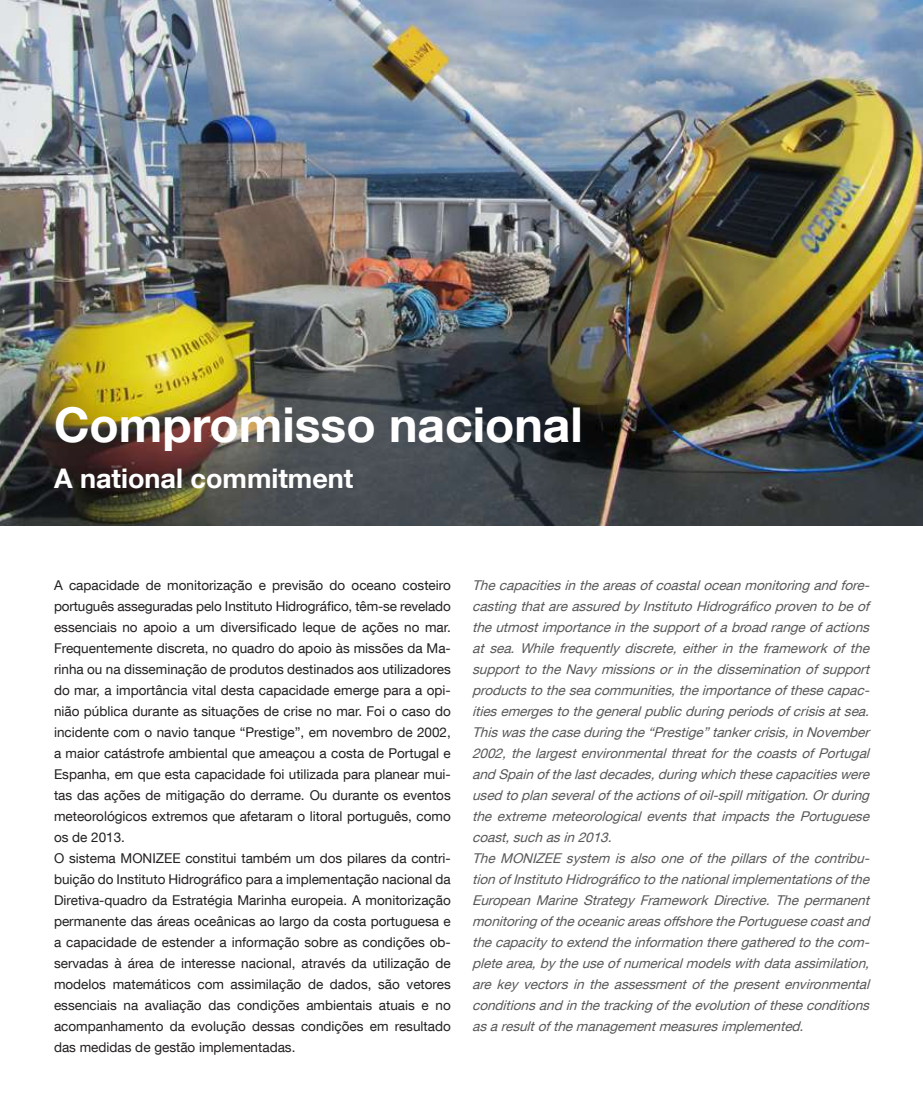
<style>
.page{position:relative;width:923px;height:1106px;background:#fff}
.page>*{position:absolute;margin:0;border:0;box-sizing:border-box;transform-origin:0 0}
.t1{font:700 48px "Helvetica Neue LT Com";color:#fff}
.t2{font:700 27px "Helvetica Neue LT Com";color:#fff}
.t3{font:italic 13.5px/21px "Helvetica Neue LT Com";color:#57585a}
.t4{font:13.5px/21px "Helvetica Neue LT Com";color:#231f20}
</style>
<div class="page">
<img style="left:0;top:0;width:923px;height:525px">
<h1 class="t1" style="left:54px;top:395px;width:530px">Compromisso nacional</h1>
<h2 class="t2" style="left:54px;top:461px;width:301px">A national commitment</h2>
<p class="t4" style="left:54px;top:574px;width:398px">A capacidade de monitorização e previsão do oceano costeiro português asseguradas pelo Instituto Hidrográfico, têm-se revelado essenciais no apoio a um diversificado leque de ações no mar.<br>Frequentemente discreta, no quadro do apoio às missões da Ma&shy;rinha ou na disseminação de produtos destinados aos utilizadores do mar, a importância vital desta capacidade emerge para a opi&shy;nião pública durante as situações de crise no mar. Foi o caso do incidente com o navio tanque “Prestige”, em novembro de 2002, a maior catástrofe ambiental que ameaçou a costa de Portugal e Espanha, em que esta capacidade foi utilizada para planear mui&shy;tas das ações de mitigação do derrame. Ou durante os eventos meteorológicos extremos que afetaram o litoral português, como os de 2013.<br>O sistema MONIZEE constitui também um dos pilares da contri&shy;buição do Instituto Hidrográfico para a implementação nacional da Diretiva-quadro da Estratégia Marinha europeia. A monitorização permanente das áreas oceânicas ao largo da costa portuguesa e a capacidade de estender a informação sobre as condições ob&shy;servadas à área de interesse nacional, através da utilização de modelos matemáticos com assimilação de dados, são vetores essenciais na avaliação das condições ambientais atuais e no acompanhamento da evolução dessas condições em resultado das medidas de gestão implementadas.</p>
<p class="t3" style="left:472px;top:574px;width:403px">Thecapacitiesintheareasofcoastaloceanmonitoringand fore&shy;castingthatareassured byInstitutoHidrográficoproventobeof theutmostimportanceinthesupportofabroad rangeofactions at sea. While frequently discrete, either in the framework of the support to the Navy missions or in the dissemination of support productstotheseacommunities,theimportanceofthesecapac&shy;itiesemergestothegeneralpublicduringperiodsofcrisisatsea.<br>Thiswasthecaseduringthe“Prestige”tankercrisis,inNovember 2002, the largest environmental threat for the coasts of Portugal and Spainofthelastdecades,duringwhichthesecapacitieswere used toplanseveraloftheactionsofoil-spillmitigation.Orduring the extreme meteorological events that impacts the Portuguese coast,suchasin2013.<br>The MONIZEE system is also one of the pillars of the contribu&shy;tionofInstitutoHidrográficotothenationalimplementationsofthe European Marine Strategy Framework Directive. The permanent monitoringoftheoceanicareasoffshorethePortuguesecoastand thecapacitytoextend theinformationtheregathered tothecom&shy;pletearea,bytheuseofnumericalmodelswithdataassimilation, are key vectors in the assessment of the present environmental conditionsand inthetrackingoftheevolutionoftheseconditions asaresultofthemanagementmeasuresimplemented.</p>
</div>
